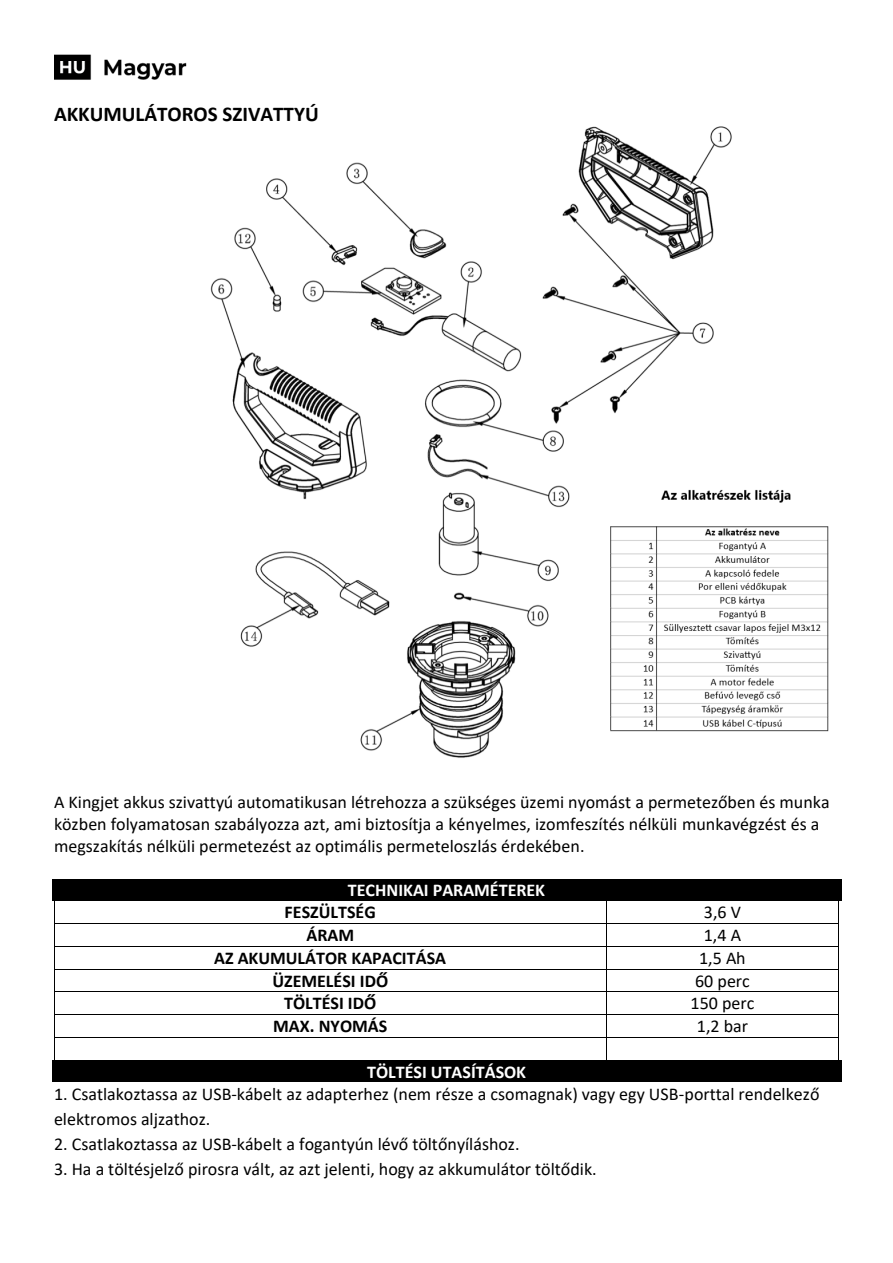
<style>
.page{position:relative;width:893px;height:1263px;background:#fff}
.page>*{position:absolute;margin:0;border:0;box-sizing:border-box;transform-origin:0 0}
.t1{font:700 21px "Calibri";color:#000}
.t2{font:18px/21.9px "Calibri";color:#000}
.t3{font:700 18px "Calibri";color:#000}
.t4{font:700 18px "Calibri";color:#fff}
</style>
<div class="page">
<img style="left:54px;top:54px;width:133px;height:26px">
<div style="left:52px;top:879px;width:789px;height:21px;background:#000"></div>
<hr style="left:55px;top:900px;width:551px;height:1px;background:#000">
<hr style="left:607px;top:900px;width:231px;height:1px;background:#000">
<hr style="left:55px;top:923px;width:551px;height:1px;background:#000">
<hr style="left:607px;top:923px;width:231px;height:1px;background:#000">
<hr style="left:55px;top:946px;width:551px;height:1px;background:#000">
<hr style="left:607px;top:946px;width:231px;height:1px;background:#000">
<hr style="left:55px;top:969px;width:551px;height:1px;background:#000">
<hr style="left:607px;top:969px;width:231px;height:1px;background:#000">
<hr style="left:55px;top:991px;width:551px;height:1px;background:#000">
<hr style="left:607px;top:991px;width:231px;height:1px;background:#000">
<hr style="left:55px;top:1014px;width:551px;height:1px;background:#000">
<hr style="left:607px;top:1014px;width:231px;height:1px;background:#000">
<hr style="left:55px;top:1037px;width:551px;height:1px;background:#000">
<hr style="left:607px;top:1037px;width:231px;height:1px;background:#000">
<svg style="left:54px;top:900px;width:1px;height:160px"></svg>
<svg style="left:606px;top:900px;width:1px;height:160px"></svg>
<svg style="left:838px;top:900px;width:1px;height:160px"></svg>
<div style="left:52px;top:1060px;width:789px;height:22px;background:#000"></div>
<img style="left:210px;top:126px;width:619px;height:632px">
<p class="t1" style="left:54px;top:105px;width:266px">AKKUMULÁTOROS SZIVATTYÚ</p>
<p class="t2" style="left:54px;top:792px;width:777px">A Kingjet akkus szivattyú automatikusan létrehozza a szükséges üzemi nyomást a permetezőben és munka közben folyamatosan szabályozza azt, ami biztosítja a kényelmes, izomfeszítés nélküli munkavégzést és a megszakítás nélküli permetezést az optimális permeteloszlás érdekében.</p>
<p class="t4" style="left:348px;top:882px;width:199px">TECHNIKAI PARAMÉTEREK</p>
<p class="t3" style="left:285px;top:905px;width:93px">FESZÜLTSÉG</p>
<p class="t2" style="left:704px;top:903px;width:39px">3,6 V</p>
<p class="t3" style="left:306px;top:928px;width:49px">ÁRAM</p>
<p class="t2" style="left:704px;top:926px;width:39px">1,4 A</p>
<p class="t3" style="left:214px;top:950px;width:234px">AZ AKUMULÁTOR KAPACITÁSA</p>
<p class="t2" style="left:699px;top:948px;width:48px">1,5 Ah</p>
<p class="t3" style="left:272px;top:973px;width:117px">ÜZEMELÉSI IDŐ</p>
<p class="t2" style="left:695px;top:971px;width:56px">60 perc</p>
<p class="t3" style="left:284px;top:996px;width:94px">TÖLTÉSI IDŐ</p>
<p class="t2" style="left:691px;top:994px;width:65px">150 perc</p>
<p class="t3" style="left:273px;top:1018px;width:116px">MAX. NYOMÁS</p>
<p class="t2" style="left:697px;top:1016px;width:53px">1,2 bar</p>
<p class="t4" style="left:367px;top:1064px;width:160px">TÖLTÉSI UTASÍTÁSOK</p>
<p class="t2" style="left:54px;top:1082px;width:767px;line-height:25.2px">1. Csatlakoztassa az USB-kábelt az adapterhez (nem része a csomagnak) vagy egy USB-porttal rendelkező elektromos aljzathoz.</p>
<p class="t2" style="left:54px;top:1135px;width:467px">2. Csatlakoztassa az USB-kábelt a fogantyún lévő töltőnyíláshoz.</p>
<p class="t2" style="left:54px;top:1160px;width:544px">3. Ha a töltésjelző pirosra vált, az azt jelenti, hogy az akkumulátor töltődik.</p>
</div>
